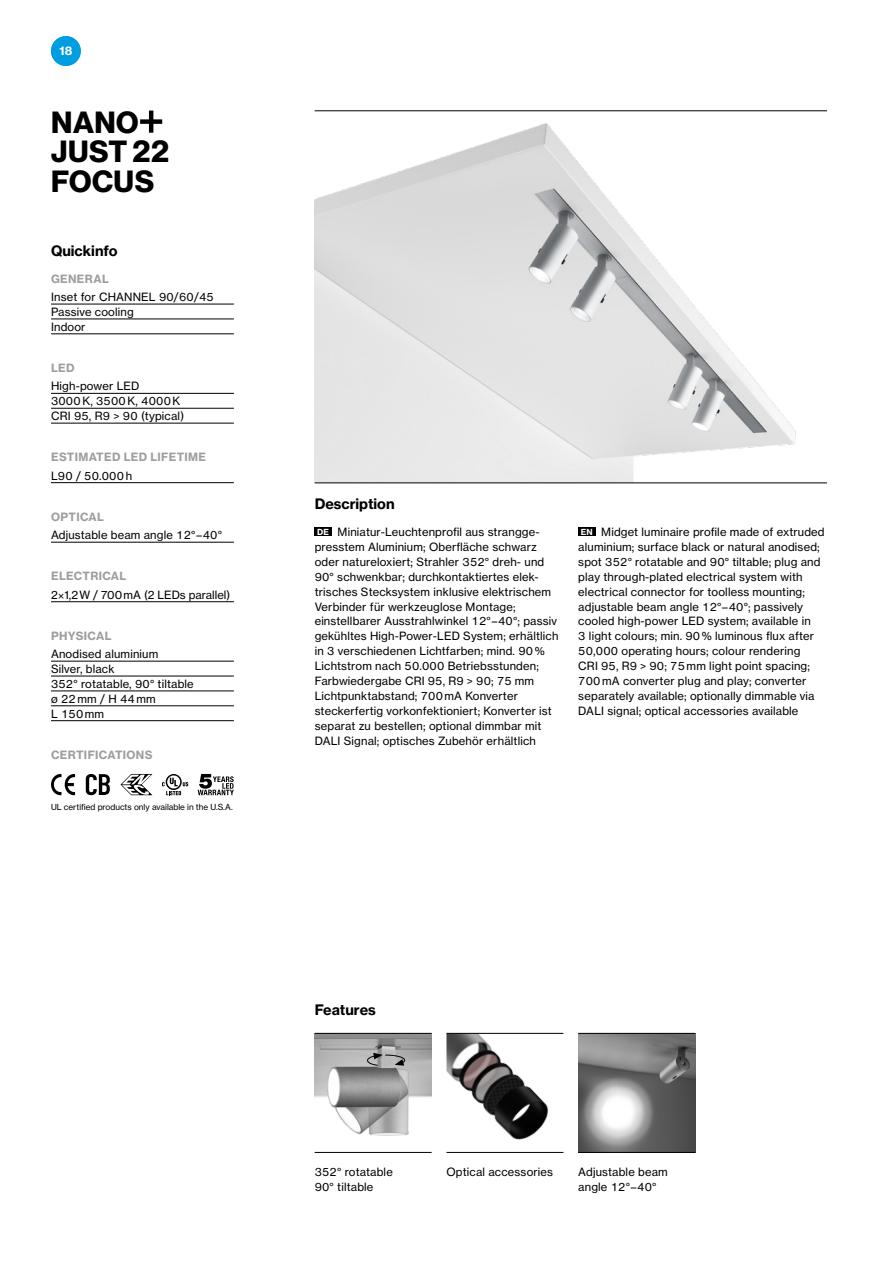
<style>
.page{position:relative;width:893px;height:1263px;background:#fff}
.page>*{position:absolute;margin:0;border:0;box-sizing:border-box;transform-origin:0 0}
.t1{font:30px/29.7px "N Haas Grotesk DS Pro 75 Bd";letter-spacing:.015em;color:#000}
.t2{font:14.25px "N Haas Grotesk TX Pro 75 Bd";color:#000}
.t3{font:11.25px/14.9px "N Haas Grotesk TX Pro 55 Rg";letter-spacing:.015em;color:#000}
.t4{font:11.25px "N Haas Grotesk TX Pro 75 Bd";letter-spacing:.03em;color:#9c9e9f}
.t5{font:11.25px "N Haas Grotesk TX Pro 75 Bd";color:#fff}
.t6{font:8.25px "N Haas Grotesk TX Pro 55 Rg";color:#000}
.s1{font-family:"N Haas Grotesk TX Pro 75 Bd";font-size:8.25px;color:#fff}
</style>
<div class="page">
<img style="left:315px;top:123px;width:512px;height:360px">
<svg style="left:140px;top:111px;width:22px;height:22px"></svg>
<hr style="left:315px;top:483px;width:512px;height:1px;background:#000">
<hr style="left:315px;top:111px;width:512px;height:1px;background:#000">
<hr style="left:51px;top:661px;width:183px;height:1px;background:#000">
<hr style="left:51px;top:676px;width:183px;height:1px;background:#000">
<hr style="left:51px;top:691px;width:183px;height:1px;background:#000">
<hr style="left:51px;top:705px;width:183px;height:1px;background:#000">
<hr style="left:51px;top:720px;width:183px;height:1px;background:#000">
<hr style="left:51px;top:542px;width:183px;height:1px;background:#000">
<hr style="left:51px;top:393px;width:183px;height:1px;background:#000">
<hr style="left:51px;top:408px;width:183px;height:1px;background:#000">
<hr style="left:51px;top:423px;width:183px;height:1px;background:#000">
<hr style="left:51px;top:482px;width:183px;height:1px;background:#000">
<hr style="left:51px;top:304px;width:183px;height:1px;background:#000">
<hr style="left:51px;top:319px;width:183px;height:1px;background:#000">
<hr style="left:51px;top:334px;width:183px;height:1px;background:#000">
<svg style="left:121px;top:774px;width:31px;height:21px"></svg>
<svg style="left:51px;top:774px;width:24px;height:21px"></svg>
<svg style="left:198px;top:774px;width:36px;height:21px"></svg>
<svg style="left:86px;top:774px;width:24px;height:21px"></svg>
<svg style="left:166px;top:774px;width:16px;height:16px"></svg>
<svg style="left:167px;top:775px;width:13px;height:13px"></svg>
<svg style="left:162px;top:778px;width:26px;height:17px"></svg>
<img style="left:315px;top:1034px;width:117px;height:118px">
<svg style="left:367px;top:1053px;width:38px;height:13px"></svg>
<img style="left:378px;top:1056px;width:17px;height:12px">
<img style="left:446px;top:1034px;width:117px;height:118px">
<hr style="left:446px;top:1152px;width:117px;height:1px;background:#000">
<hr style="left:315px;top:1152px;width:117px;height:1px;background:#000">
<hr style="left:446px;top:1033px;width:117px;height:1px;background:#000">
<hr style="left:315px;top:1033px;width:117px;height:1px;background:#000">
<img style="left:578px;top:1034px;width:117px;height:118px">
<hr style="left:578px;top:1152px;width:117px;height:1px;background:#000">
<hr style="left:578px;top:1033px;width:117px;height:1px;background:#000">
<hr style="left:51px;top:601px;width:183px;height:1px;background:#000">
<div style="left:51px;top:36px;width:30px;height:30px;background:#009ee0;border-radius:50%"></div>
<div style="left:578px;top:528px;width:17px;height:8px;background:#000"></div>
<div style="left:315px;top:528px;width:17px;height:8px;background:#000"></div>
<p class="t5" style="left:54px;top:44px;width:25px">999</p>
<p class="t5" style="left:59px;top:44px;width:14px">18</p>
<h1 class="t1" style="left:51px;top:108px;width:119px">NANO<br>JUST 22<br>FOCUS</h1>
<p class="t2" style="left:51px;top:242px;width:68px">Quickinfo</p>
<p class="t3" style="left:51px;top:289px;width:164px">Inset for CHANNEL 90/60/45<br>Passive cooling<br>Indoor</p>
<p class="t4" style="left:51px;top:271px;width:59px">GENERAL</p>
<p class="t4" style="left:51px;top:361px;width:25px">LED</p>
<p class="t3" style="left:51px;top:379px;width:135px">High-power LED<br>3000 K, 3500 K, 4000 K<br>CRI 95, R9 &gt; 90 (typical)</p>
<p class="t4" style="left:51px;top:450px;width:156px">ESTIMATED LED LIFETIME</p>
<p class="t3" style="left:51px;top:468px;width:83px">L90 / 50.000 h</p>
<p class="t4" style="left:51px;top:510px;width:54px">OPTICAL</p>
<p class="t3" style="left:51px;top:527px;width:172px">Adjustable beam angle 12°–40°</p>
<p class="t4" style="left:51px;top:569px;width:77px">ELECTRICAL</p>
<p class="t3" style="left:51px;top:587px;width:181px">2×1,2 W / 700 mA (2 LEDs parallel)</p>
<p class="t4" style="left:51px;top:629px;width:62px">PHYSICAL</p>
<p class="t3" style="left:51px;top:646px;width:144px">Anodised aluminium<br>Silver, black<br>352° rotatable, 90° tiltable ø 22 mm / H 44 mm<br>L 150 mm</p>
<p class="t4" style="left:51px;top:748px;width:103px">CERTIFICATIONS</p>
<p class="t6" style="left:51px;top:802px;width:183px">UL certified products only available in the U.S.A.</p>
<p class="t2" style="left:315px;top:495px;width:82px">Description</p>
<p class="t3" style="left:315px;top:524px;width:245px"><span class="s1">DE</span> Miniatur-Leuchtenprofil aus strangge&shy;presstem Aluminium; Oberfläche schwarz oder natureloxiert; Strahler 352° dreh- und 90° schwenkbar; durchkontaktiertes elek&shy;trisches Stecksystem inklusive elektrischem Verbinder für werkzeuglose Montage; einstellbarer Ausstrahlwinkel 12°–40°; passiv gekühltes High-Power-LED System; erhältlich in 3 verschiedenen Lichtfarben; mind. 90 % Lichtstrom nach 50.000 Betriebsstunden; Farbwiedergabe CRI 95, R9 &gt; 90; 75 mm Lichtpunktabstand; 700 mA Konverter steckerfertig vorkonfektioniert; Konverter ist separat zu bestellen; optional dimmbar mit DALI Signal; optisches Zubehör erhältlich</p>
<p class="t3" style="left:578px;top:524px;width:248px"><span class="s1">EN</span> Midget luminaire profile made of extruded aluminium; surface black or natural anodised; spot 352° rotatable and 90° tiltable; plug and play through-plated electrical system with electrical connector for toolless mounting; adjustable beam angle 12°–40°; passively cooled high-power LED system; available in<br>3 light colours; min. 90 % luminous flux after 50,000 operating hours; colour rendering<br>CRI 95, R9 &gt; 90; 75 mm light point spacing; 700 mA converter plug and play; converter separately available; optionally dimmable via DALI signal; optical accessories available</p>
<p class="t2" style="left:315px;top:1001px;width:63px">Features</p>
<p class="t3" style="left:315px;top:1164px;width:80px">352° rotatable<br>90° tiltable</p>
<p class="t3" style="left:446px;top:1164px;width:108px">Optical accessories</p>
<p class="t3" style="left:578px;top:1164px;width:91px">Adjustable beam angle 12°–40°</p>
</div>
